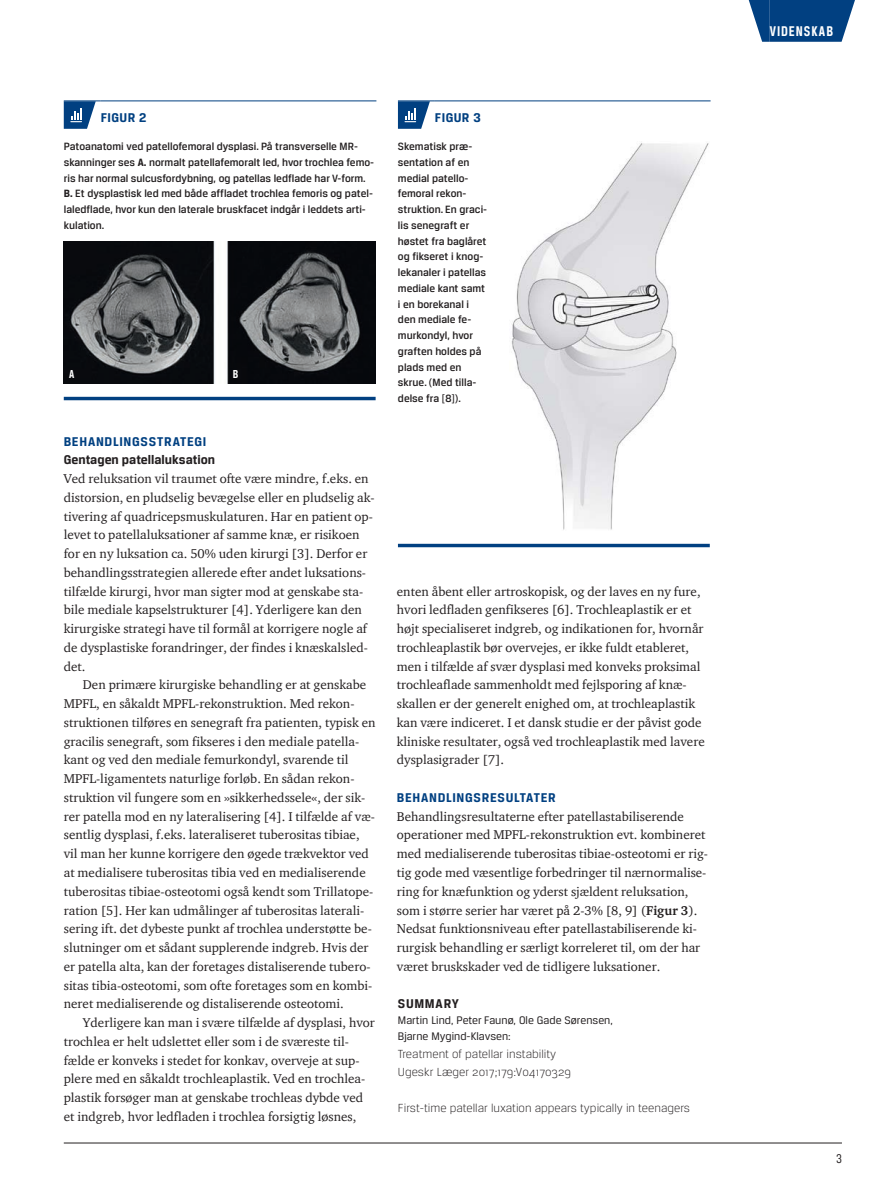
<style>
.page{position:relative;width:893px;height:1191px;background:#fff}
.page>*{position:absolute;margin:0;border:0;box-sizing:border-box;transform-origin:0 0}
.t1{font:700 15px "Breuer Condensed";letter-spacing:.065em;color:#fff}
.t2{font:700 13.5px "Breuer Text";letter-spacing:.05em;color:#014081}
.t3{font:700 13.5px "Breuer Text";color:#231f20}
.t4{font:13.5px "Breuer Condensed";color:#231f20}
.t5{font:13.05px/18.8px "ITC Charter Com";color:#231f20}
.t6{font:300 12.45px/18px "Breuer Text";color:#231f20}
.t7{font:700 12.3px "Breuer Condensed";color:#fff}
.t8{font:11.7px/15.8px "Breuer Text";color:#231f20}
.t9{font:500 11.25px/15.8px "Breuer Text";color:#231f20}
.s1{font-weight:700}
</style>
<div class="page">
<hr style="left:64px;top:1142px;width:778px;height:1px;background:#231f20">
<div style="left:770px;top:0;width:64px;height:42px;background:#014081"></div>
<svg style="left:749px;top:0;width:21px;height:42px"></svg>
<svg style="left:834px;top:0;width:21px;height:42px"></svg>
<hr style="left:64px;top:100px;width:37px;height:1px;background:#014081">
<hr style="left:101px;top:100px;width:275px;height:1px;background:#014081">
<svg style="left:64px;top:101px;width:32px;height:28px"></svg>
<img style="left:64px;top:241px;width:312px;height:143px">
<hr style="left:64px;top:397px;width:312px;height:3px;background:#014081">
<hr style="left:398px;top:100px;width:37px;height:1px;background:#014081">
<hr style="left:435px;top:100px;width:276px;height:1px;background:#014081">
<svg style="left:398px;top:101px;width:32px;height:28px"></svg>
<img style="left:511px;top:143px;width:198px;height:387px">
<hr style="left:398px;top:544px;width:312px;height:3px;background:#014081">
<p class="t2" style="left:101px;top:109px;width:47px">Figur 2</p>
<p class="t9" style="left:64px;top:138px;width:312px">Patoanatomi ved patellofemoral dysplasi. På transverselle MR&shy;skanninger ses <span class="s1">A.</span> normalt patellafemoralt led, hvor trochlea femo&shy;ris har normal sulcusfordybning, og patellas ledflade har V-form.<br><span class="s1">B.</span> Et dysplastisk led med både affladet trochlea femoris og patel&shy;laledflade, hvor kun den laterale bruskfacet indgår i leddets arti&shy;kulation.</p>
<p class="t7" style="left:69px;top:368px;width:6px">A</p>
<p class="t7" style="left:233px;top:368px;width:6px">B</p>
<p class="t2" style="left:64px;top:433px;width:144px">BEHANDLINGSSTRATEGI</p>
<p class="t3" style="left:64px;top:452px;width:153px">Gentagen patellaluksation</p>
<p class="t5" style="left:64px;top:469px;width:312px">Ved reluksation vil traumet ofte være mindre, f.eks. en distorsion, en pludselig bevægelse eller en pludselig ak&shy;tivering af quadricepsmuskulaturen. Har en patient op&shy;levet to patellaluksationer af samme knæ, er risikoen for en ny luksation ca. 50% uden kirurgi [3]. Derfor er behandlingsstrategien allerede efter andet luksations&shy;tilfælde kirurgi, hvor man sigter mod at genskabe sta&shy;bile mediale kapselstrukturer [4]. Yderligere kan den kirurgiske strategi have til formål at korrigere nogle af de dysplastiske forandringer, der findes i knæskalsled&shy;det.</p>
<p class="t5" style="left:64px;top:675px;width:313px;text-indent:19px">Den primære kirurgiske behandling er at genskabe MPFL, en såkaldt MPFL-rekonstruktion. Med rekon&shy;struktionen tilføres en senegraft fra patienten, typisk en gracilis senegraft, som fikseres i den mediale patella&shy;kant og ved den mediale femurkondyl, svarende til MPFL-ligamentets naturlige forløb. En sådan rekon&shy;struktion vil fungere som en »sikkerhedssele«, der sik&shy;rer patella mod en ny lateralisering [4]. I tilfælde af væ&shy;sentlig dysplasi, f.eks. lateraliseret tuberositas tibiae, vil man her kunne korrigere den øgede trækvektor ved at medialisere tuberositas tibia ved en medialiserende tuberositas tibiae-osteotomi også kendt som Trillatope&shy;ration [5]. Her kan udmålinger af tuberositas laterali&shy;sering ift. det dybeste punkt af trochlea understøtte be&shy;slutninger om et sådant supplerende indgreb. Hvis der er patella alta, kan der foretages distaliserende tubero&shy;sitas tibia-osteotomi, som ofte foretages som en kombi&shy;neret medialiserende og distaliserende osteotomi.</p>
<p class="t5" style="left:64px;top:1013px;width:313px;text-indent:19px">Yderligere kan man i svære tilfælde af dysplasi, hvor trochlea er helt udslettet eller som i de sværeste til&shy;fælde er konveks i stedet for konkav, overveje at sup&shy;plere med en såkaldt trochleaplastik. Ved en trochlea&shy;plastik forsøger man at genskabe trochleas dybde ved et indgreb, hvor ledfladen i trochlea forsigtig løsnes,</p>
<p class="t2" style="left:435px;top:109px;width:47px">Figur 3</p>
<p class="t9" style="left:398px;top:138px;width:91px">Skematisk præ&shy;sentation af en medial patello&shy;femoral rekon&shy;struktion. En graci&shy;lis senegraft er høstet fra baglåret og fikseret i knog&shy;lekanaler i patellas mediale kant samt i en borekanal i den mediale fe&shy;murkondyl, hvor graften holdes på plads med en skrue. (Med tilla&shy;delse fra [8]).</p>
<p class="t5" style="left:397px;top:581px;width:309px">enten åbent eller artroskopisk, og der laves en ny fure, hvori ledfladen genfikseres [6]. Trochleaplastik er et højt specialiseret indgreb, og indikationen for, hvornår trochleaplastik bør overvejes, er ikke fuldt etableret, men i tilfælde af svær dysplasi med konveks proksimal trochleaflade sammenholdt med fejlsporing af knæ&shy;skallen er der generelt enighed om, at trochleaplastik kan være indiceret. I et dansk studie er der påvist gode kliniske resultater, også ved trochleaplastik med lavere dysplasigrader [7].</p>
<p class="t2" style="left:397px;top:790px;width:160px">BEHANDLINGSRESULTATER</p>
<p class="t5" style="left:397px;top:806px;width:313px">Behandlingsresultaterne efter patellastabiliserende operationer med MPFL-rekonstruktion evt. kombineret med medialiserende tuberositas tibiae-osteotomi er rig&shy;tig gode med væsentlige forbedringer til nærnormalise&shy;ring for knæfunktion og yderst sjældent reluksation, som i større serier har været på 2-3% [8, 9] (<span class="s1">Figur 3</span>).<br>Nedsat funktionsniveau efter patellastabiliserende ki&shy;rurgisk behandling er særligt korreleret til, om der har været bruskskader ved de tidligere luksationer.</p>
<p class="t3" style="left:398px;top:996px;width:18px">Summar</p>
<p class="t3" style="left:452px;top:996px;width:9px">y</p>
<p class="t8" style="left:398px;top:1012px;width:216px">Martin Lind, Peter Faunø, Ole Gade Sørensen,<br>Bjarne Mygind-Klavsen:</p>
<p class="t6" style="left:398px;top:1044px;width:175px">Treatment of patellar instability<br>Ugeskr Læger 2017;179:V04170329</p>
<p class="t6" style="left:398px;top:1098px;width:294px">First-time patellar luxation appears typically in teenagers</p>
<p class="t1" style="left:770px;top:23px;width:65px">VIDENSKAB</p>
<p class="t4" style="left:836px;top:1150px;width:7px">3</p>
</div>
